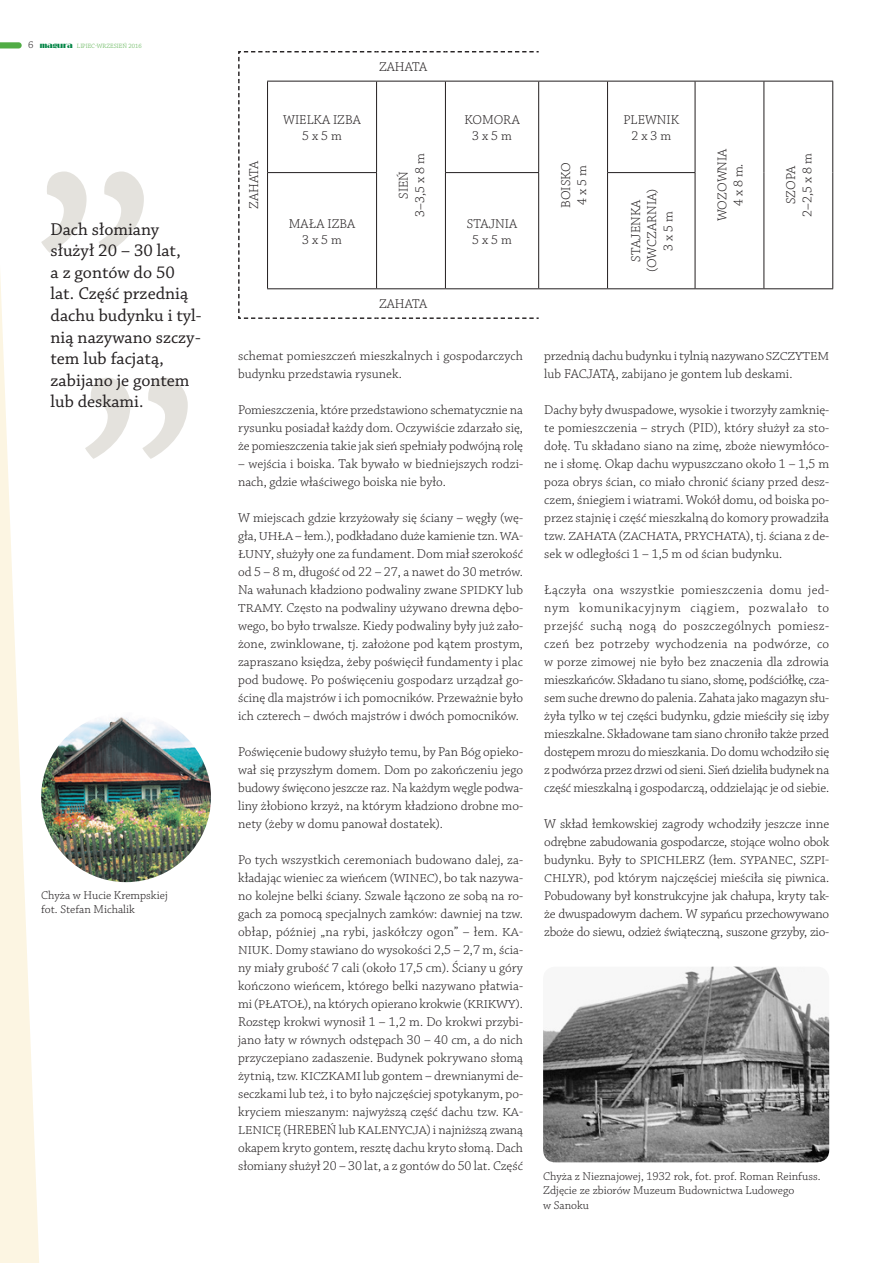
<style>
.page{position:relative;width:893px;height:1263px;background:#fff}
.page>*{position:absolute;margin:0;border:0;box-sizing:border-box;transform-origin:0 0}
.cytat{font:18px/21.6px "Chaparral Pro";color:#231f20}
.akapit{font:300 13.5px/18px "Chaparral Pro";color:#231f20;text-align:justify}
.podpis_pod_ilustracj{font:300 13.5px/16.2px "Chaparral Pro";color:#231f20;text-align:center}
.akapit-2{font:300 12.15px "Chaparral Pro";letter-spacing:-.005em;color:#231f20;scale:1.11 1}
.podpis_pod_ilustracj-2{font:300 12px/14.4px "Chaparral Pro";color:#231f20}
.t1{font:300 6.45px "Chaparral Pro";color:#50ac44}
.s1{font-size:10.5px;color:#231f20}
.s2{font-family:"Broadway L2";font-weight:400;font-size:7.5px;color:#008444}
.s3{font-size:12.15px}
.s4{font-size:13.5px}
</style>
<div class="page">
<hr style="left:539px;top:81px;width:69px;height:1px;background:#231f20">
<hr style="left:608px;top:81px;width:87px;height:1px;background:#231f20">
<hr style="left:695px;top:81px;width:69px;height:1px;background:#231f20">
<hr style="left:764px;top:81px;width:69px;height:1px;background:#231f20">
<hr style="left:607px;top:172px;width:88px;height:1px;background:#231f20">
<hr style="left:607px;top:81px;width:1px;height:91px;background:#231f20">
<hr style="left:695px;top:81px;width:1px;height:91px;background:#231f20">
<hr style="left:764px;top:81px;width:1px;height:92px;background:#231f20">
<hr style="left:832px;top:81px;width:1px;height:92px;background:#231f20">
<hr style="left:764px;top:173px;width:1px;height:115px;background:#231f20">
<hr style="left:832px;top:173px;width:1px;height:115px;background:#231f20">
<hr style="left:607px;top:173px;width:1px;height:115px;background:#231f20">
<hr style="left:695px;top:173px;width:1px;height:115px;background:#231f20">
<svg style="left:238px;top:51px;width:301px;height:268px"></svg>
<hr style="left:539px;top:288px;width:69px;height:1px;background:#231f20">
<hr style="left:608px;top:288px;width:87px;height:1px;background:#231f20">
<hr style="left:695px;top:288px;width:69px;height:1px;background:#231f20">
<hr style="left:764px;top:288px;width:69px;height:1px;background:#231f20">
<img style="left:543px;top:967px;width:286px;height:195px">
<svg style="left:41px;top:171px;width:103px;height:82px"></svg>
<svg style="left:85px;top:378px;width:103px;height:81px"></svg>
<svg style="left:0;top:48px;width:39px;height:1215px"></svg>
<img style="left:41px;top:712px;width:170px;height:170px;border-radius:85px">
<svg style="left:0;top:42px;width:22px;height:6px"></svg>
<p class="t1" style="left:28px;top:43px;width:115px"><span class="s1">6</span> <span class="s2">magura</span> LIPIEC-WRZESIEŃ 2016</p>
<p class="cytat" style="left:51px;top:219px;width:153px">Dach słomiany służył 20 – 30 lat,<br>a z gontów do 50 lat. Część przednią dachu budynku i tyl&shy;nią nazywano szczy&shy;tem lub facjatą, zabijano je gontem lub deskami.</p>
<p class="podpis_pod_ilustracj-2" style="left:41px;top:888px;width:128px">Chyża w Hucie Krempskiej fot. Stefan Michalik</p>
<p class="podpis_pod_ilustracj" style="left:246px;top:209px;width:50px;rotate:-90deg">ZAHATA</p>
<p class="podpis_pod_ilustracj" style="left:283px;top:112px;width:79px">WIELKA IZBA<br>5 x 5 m</p>
<p class="podpis_pod_ilustracj" style="left:379px;top:60px;width:50px">ZAHATA</p>
<p class="podpis_pod_ilustracj" style="left:396px;top:217px;width:65px;rotate:-90deg">SIEŃ<br>3–3,5 x 8 m</p>
<p class="podpis_pod_ilustracj" style="left:464px;top:112px;width:57px">KOMORA<br>3 x 5 m</p>
<p class="podpis_pod_ilustracj" style="left:289px;top:216px;width:68px">MAŁA IZBA<br>3 x 5 m</p>
<p class="podpis_pod_ilustracj" style="left:467px;top:216px;width:52px">STAJNIA<br>5 x 5 m</p>
<p class="podpis_pod_ilustracj" style="left:379px;top:297px;width:50px">ZAHATA</p>
<p class="akapit" style="left:238px;top:347px;width:286px">schemat pomieszczeń mieszkalnych i gospodarczych budynku przedstawia rysunek.</p>
<p class="akapit" style="left:238px;top:401px;width:286px">Pomieszczenia, które przedstawiono schematycznie na rysunku posiadał każdy dom. Oczywiście zdarzało się, że pomieszczenia takie jak sień spełniały podwójną rolę</p>
<p class="akapit" style="left:238px;top:455px;width:286px">– wejścia i boiska. Tak bywało w biedniejszych rodzi&shy;nach, gdzie właściwego boiska nie było.</p>
<p class="akapit" style="left:238px;top:509px;width:286px">W miejscach gdzie krzyżowały się ściany – węgły (wę&shy;gła, <span class="s3">UHŁA</span> – łem.), podkładano duże kamienie tzn. <span class="s3">WA-ŁUNY</span>, służyły one za fundament. Dom miał szerokość od 5 – 8 m, długość od 22 – 27, a nawet do 30 metrów.<br>Na wałunach kładziono podwaliny zwane <span class="s3">SPIDKY</span> lub <span class="s3">TRAMY.</span> Często na podwaliny używano drewna dębo&shy;wego, bo było trwalsze. Kiedy podwaliny były już zało&shy;żone, zwinklowane, tj. założone pod kątem prostym, zapraszano księdza, żeby poświęcił fundamenty i plac pod budowę. Po poświęceniu gospodarz urządzał go&shy;ścinę dla majstrów i ich pomocników. Przeważnie było ich czterech – dwóch majstrów i dwóch pomocników.</p>
<p class="akapit" style="left:238px;top:743px;width:286px">Poświęcenie budowy służyło temu, by Pan Bóg opieko&shy;wał się przyszłym domem. Dom po zakończeniu jego budowy święcono jeszcze raz. Na każdym węgle podwa&shy;liny żłobiono krzyż, na którym kładziono drobne mo&shy;nety (żeby w domu panował dostatek).</p>
<p class="akapit" style="left:238px;top:851px;width:286px">Po tych wszystkich ceremoniach budowano dalej, za&shy;kładając wieniec za wieńcem (<span class="s3">WINEC)</span>, bo tak nazywa&shy;no kolejne belki ściany. Szwale łączono ze sobą na ro&shy;gach za pomocą specjalnych zamków: dawniej na tzw. obłap, później „na rybi, jaskółczy ogon” – łem. <span class="s3">KA-NIUK.</span> Domy stawiano do wysokości 2,5 – 2,7 m, ścia&shy;ny miały grubość 7 cali (około 17,5 cm). Ściany u góry kończono wieńcem, którego belki nazywano płatwia&shy;mi (<span class="s3">PŁATOŁ</span>), na których opierano krokwie (<span class="s3">KRIKWY)</span>.<br>Rozstęp krokwi wynosił 1 – 1,2 m. Do krokwi przybi&shy;jano łaty w równych odstępach 30 – 40 cm, a do nich przyczepiano zadaszenie. Budynek pokrywano słomą żytnią, tzw. <span class="s3">KICZKAMI</span> lub gontem – drewnianymi de&shy;seczkami lub też, i to było najczęściej spotykanym, po&shy;kryciem mieszanym: najwyższą część dachu tzw. <span class="s3">KA-LENICĘ</span> (HREBEŃ lub <span class="s3">KALENYCJA</span>) i najniższą zwaną okapem kryto gontem, resztę dachu kryto słomą. Dach słomiany służył 20 – 30 lat, a z gontów do 50 lat. Część</p>
<p class="podpis_pod_ilustracj" style="left:558px;top:208px;width:47px;text-align:left;rotate:-90deg">BOISKO<br>4 x 5 m</p>
<p class="podpis_pod_ilustracj" style="left:623px;top:112px;width:57px">PLEWNIK<br>2 x 3 m</p>
<p class="podpis_pod_ilustracj" style="left:628px;top:272px;width:85px;rotate:-90deg">STAJENKA (OWCZARNIA)<br>3 x 5 m</p>
<p class="podpis_pod_ilustracj" style="left:715px;top:221px;width:74px;rotate:-90deg">WOZOWNIA<br>4 x 8 m.</p>
<p class="podpis_pod_ilustracj" style="left:783px;top:217px;width:65px;rotate:-90deg">SZOPA<br>2–2,5 x 8 m</p>
<p class="akapit" style="left:544px;top:347px;width:286px">przednią dachu budynku i tylnią nazywano <span class="s3">SZCZYTEM </span>lub FACJATĄ, zabijano je gontem lub deskami.</p>
<p class="akapit" style="left:544px;top:401px;width:286px">Dachy były dwuspadowe, wysokie i tworzyły zamknię&shy;te pomieszczenia – strych (PID), który służył za sto&shy;dołę. Tu składano siano na zimę, zboże niewymłóco&shy;ne i słomę. Okap dachu wypuszczano około 1 – 1,5 m poza obrys ścian, co miało chronić ściany przed desz&shy;czem, śniegiem i wiatrami. Wokół domu, od boiska po&shy;przez stajnię i część mieszkalną do komory prowadziła tzw. <span class="s3">ZAHATA</span> (<span class="s3">ZACHATA</span>, <span class="s3">PRYCHATA</span>), tj. ściana z de&shy;sek w odległości 1 – 1,5 m od ścian budynku.</p>
<p class="akapit" style="left:544px;top:581px;width:286px">Łączyła ona wszystkie pomieszczenia domu jed&shy;nym komunikacyjnym ciągiem, pozwalało to przejść suchą nogą do poszczególnych pomiesz&shy;czeń bez potrzeby wychodzenia na podwórze, co w porze zimowej nie było bez znaczenia dla zdrowia mieszkańców. Składano tu siano, słomę, podściółkę, cza&shy;sem suche drewno do palenia. Zahata jako magazyn słu&shy;żyła tylko w tej części budynku, gdzie mieściły się izby mieszkalne. Składowane tam siano chroniło także przed dostępem mrozu do mieszkania. Do domu wchodziło się z podwórza przez drzwi od sieni. Sień dzieliła budynek na część mieszkalną i gospodarczą, oddzielając je od siebie.</p>
<p class="akapit" style="left:544px;top:815px;width:286px">W skład łemkowskiej zagrody wchodziły jeszcze inne odrębne zabudowania gospodarcze, stojące wolno obok</p>
<p class="akapit-2" style="left:544px;top:854px;width:258px"><span class="s4">budynku. Były to</span> SPICHLERZ <span class="s4">(łem.</span> SYPANEC<span class="s4">,</span> SZPI-</p>
<p class="akapit" style="left:544px;top:869px;width:286px"><span class="s3">CHLYR)</span>, pod którym najczęściej mieściła się piwnica.<br>Pobudowany był konstrukcyjne jak chałupa, kryty tak&shy;że dwuspadowym dachem. W sypańcu przechowywano zboże do siewu, odzież świąteczną, suszone grzyby, zio-</p>
<p class="podpis_pod_ilustracj-2" style="left:543px;top:1169px;width:279px">Chyża z Nieznajowej, 1932 rok, fot. prof. Roman Reinfuss.<br>Zdjęcie ze zbiorów Muzeum Budownictwa Ludowego<br>w Sanoku</p>
</div>
